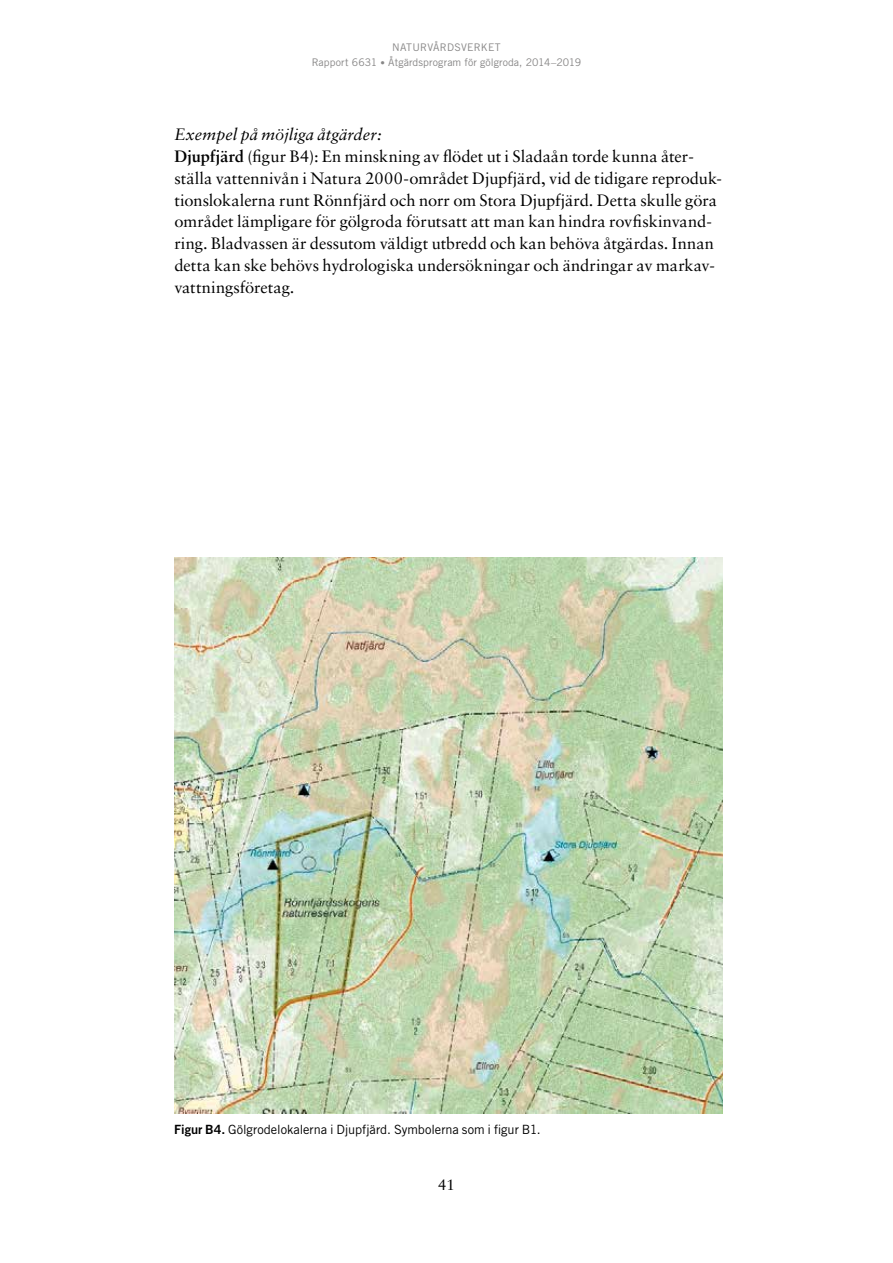
<style>
.page{position:relative;width:893px;height:1263px;background:#fff}
.page>*{position:absolute;margin:0;border:0;box-sizing:border-box;transform-origin:0 0}
.t1{font:16.5px/21.8px "Sabon";color:#000001}
.t2{font:15px "Sabon";color:#000001}
.t3{font:12.75px "Trade Gothic";letter-spacing:-.005em;color:#000001}
.t4{font:10.5px/15px "Trade Gothic";letter-spacing:.01em;color:#878686;text-align:center}
.s1{font-size:9px}
.s2{font-style:italic}
.s3{font-weight:700}
.s4{font-family:"Trade Gothic Bold Two"}
</style>
<div class="page">
<img style="left:174px;top:557px;width:549px;height:556px">
<p class="t4" style="left:312px;top:39px;width:271px">NATURVÅRDSVERKET<br>Rapport 6631 <span class="s1">•</span> Åtgärdsprogram för gölgroda, 2014–2019</p>
<p class="t1" style="left:174px;top:124px;width:549px"><span class="s2">Exempel på möjliga åtgärder:<br></span><span class="s3">Djupfjärd</span> (figur B4): En minskning av flödet ut i Sladaån torde kunna åter&shy;ställa vattennivån i Natura 2000-området Djupfjärd, vid de tidigare reproduk&shy;tionslokalerna runt Rönnfjärd och norr om Stora Djupfjärd. Detta skulle göra området lämpligare för gölgroda förutsatt att man kan hindra rovfiskinvand&shy;ring. Bladvassen är dessutom väldigt utbredd och kan behöva åtgärdas. Innan detta kan ske behövs hydrologiska undersökningar och ändringar av markav&shy;vattningsföretag.</p>
<p class="t3" style="left:174px;top:1122px;width:368px"><span class="s4">Figur B4.</span> Gölgrodelokalerna i Djupfjärd. Symbolerna som i figur B1.</p>
<p class="t2" style="left:438px;top:1175px;width:18px">41</p>
</div>
